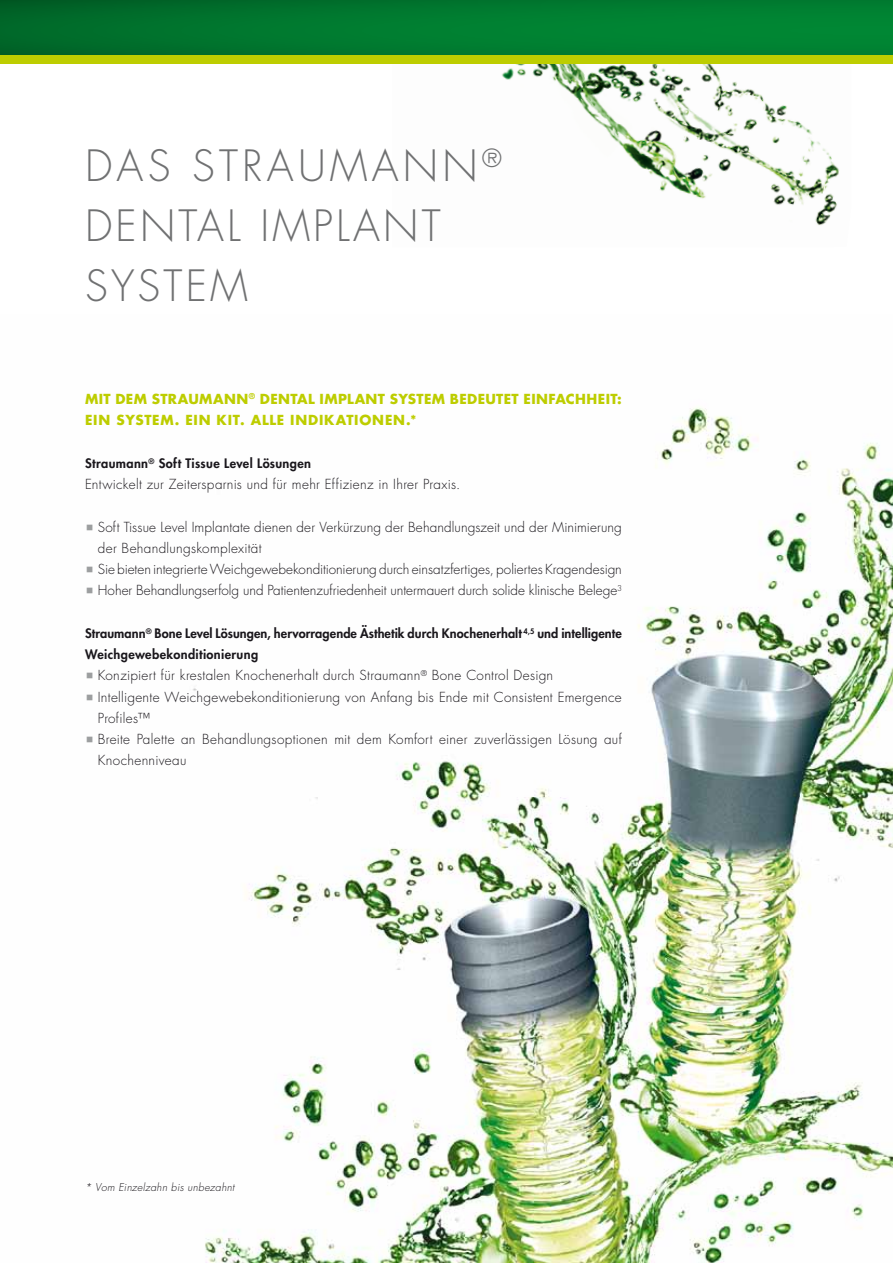
<style>
.page{position:relative;width:893px;height:1263px;background:#fff}
.page>*{position:absolute;margin:0;border:0;box-sizing:border-box;transform-origin:0 0}
.t1{font:300 42px/60px "Futura LT";letter-spacing:.075em;color:#707172}
.t2{font:300 13.5px/21.3px "Futura LT";letter-spacing:.015em;color:#1a171c}
.t3{font:700 13.5px/21.3px "Futura LT";letter-spacing:.03em;color:#bdcd00}
.t4{font:800 12.75px/21.3px "Futura LT";letter-spacing:.01em;color:#1a171c}
.t5{font:800 12.75px "Futura LT";letter-spacing:.03em;color:#1a171c}
.t6{font:italic 300 10.5px "Futura LT";letter-spacing:.025em;color:#1a171c}
</style>
<div class="page">
<img style="left:501px;top:64px;width:339px;height:162px">
<img style="left:193px;top:407px;width:700px;height:856px">
<div style="left:0;top:0;width:893px;height:59px;background:linear-gradient(to right,#00692a,#008934)"></div>
<div style="left:0;top:55px;width:893px;height:9px;background:#bdcd00"></div>
<h1 class="t1" style="left:85px;top:137px;width:418px">Das STRAUMANN<sup>®<br></sup>DENTAL IMPLANT<br>SYSTEM</h1>
<p class="t3" style="left:85px;top:388px;width:538px;text-indent:67px">STRAUMANN<sup>®</sup> DENTAL IMPLANT SYSTEM BEDEUTET EINFACHHEIT:<br>EIN SYSTEM. EIN KIT. ALLE INDIKATIONEN.*</p>
<p class="t5" style="left:85px;top:454px;width:228px">Straumann<sup>®</sup> Soft Tissue Level Lösungen</p>
<p class="t2" style="left:85px;top:474px;width:377px">Entwickelt zur Zeitersparnis und für mehr Effizienz in Ihrer Praxis.</p>
<p class="t2" style="left:98px;top:516px;width:526px">Soft Tissue Level Implantate dienen der Verkürzung der Behandlungszeit und der Minimierung der Behandlungskomplexität<br>Sie bieten integrierte Weichgewebekonditionierung durch einsatzfertiges, poliertes Kragendesign Hoher Behandlungserfolg und Patientenzufriedenheit untermauert durch solide klinische Belege<sup>3</sup></p>
<p class="t4" style="left:85px;top:622px;width:538px">Straumann<sup>®</sup> Bone Level Lösungen, hervorragende Ästhetik durch Knochenerhalt <sup>4,5</sup> und intelligente<br>Weichgewebekonditionierung</p>
<p class="t2" style="left:98px;top:665px;width:526px">Konzipiert für krestalen Knochenerhalt durch Straumann<sup>®</sup> Bone Control Design<br>Intelligente Weichgewebekonditionierung von Anfang bis Ende mit Consistent Emergence Profiles™<br>Breite Palette an Behandlungsoptionen mit dem Komfort einer zuverlässigen Lösung auf Knochenniveau</p>
<p class="t3" style="left:85px;top:388px;width:42px">Mit dem</p>
<p class="t6" style="left:85px;top:1180px;width:151px">* Vom Einzelzahn bis unbezahnt</p>
</div>
